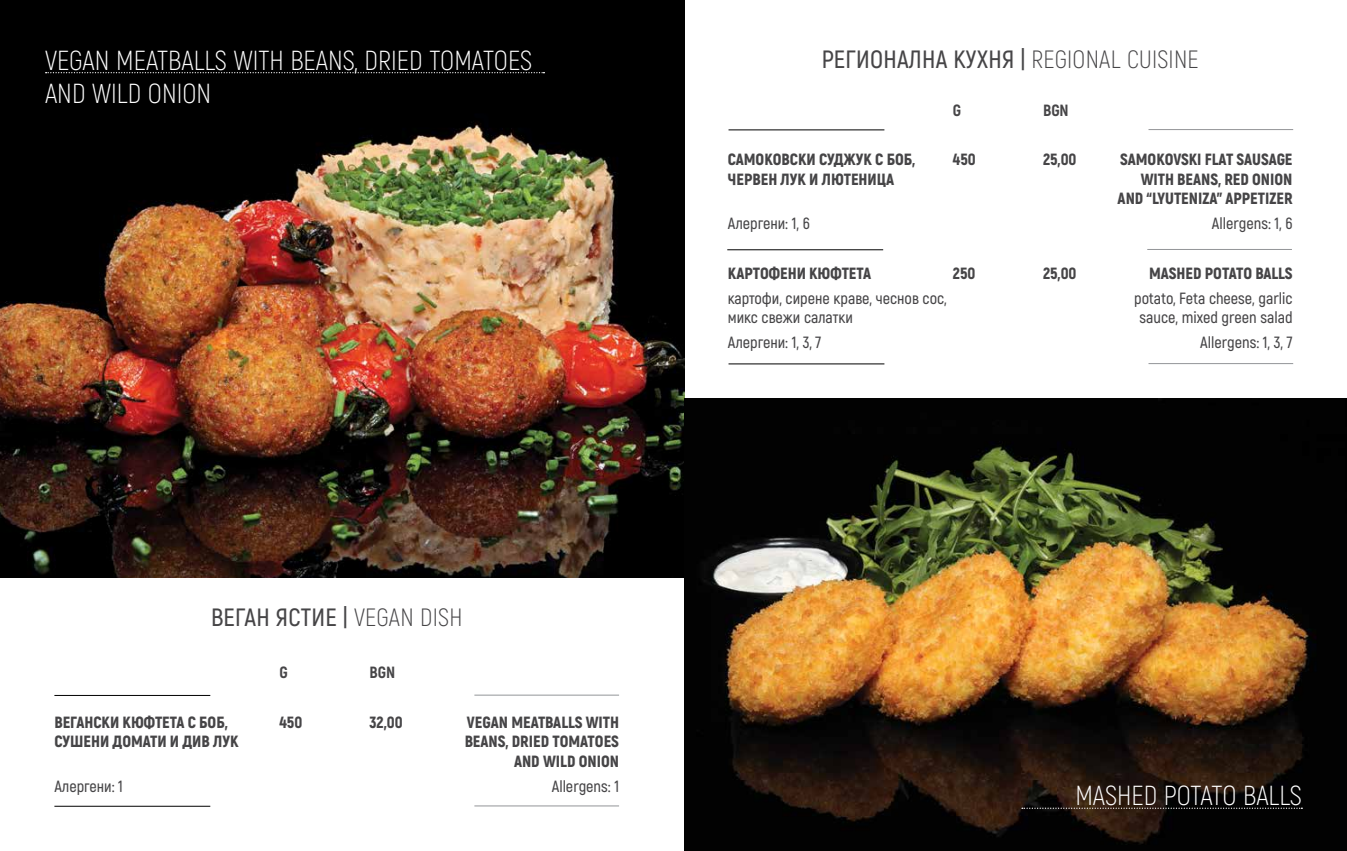
<style>
.page{position:relative;width:1347px;height:851px;background:#fff}
.page>*{position:absolute;margin:0;border:0;box-sizing:border-box;transform-origin:0 0}
.t1{font:300 27.5px/33px "Akrobat";color:#fff}
.t2{font:600 25px "Akrobat";letter-spacing:.01em;color:#464547}
.t3{font:900 16.25px/19.5px "Akrobat";color:#464547;text-align:right}
.t4{font:600 16.25px "Akrobat";color:#464547}
.t5{font:800 16.25px "Akrobat";letter-spacing:-.005em;color:#464547}
.s1{font-weight:300}
</style>
<div class="page">
<hr style="left:728px;top:363px;width:156px;height:1px;background:#000">
<hr style="left:1148px;top:363px;width:145px;height:1px;background:#939598">
<hr style="left:54px;top:695px;width:156px;height:1px;background:#000">
<hr style="left:474px;top:694px;width:145px;height:1px;background:#939598">
<hr style="left:54px;top:805px;width:156px;height:1px;background:#000">
<hr style="left:474px;top:805px;width:145px;height:1px;background:#939598">
<hr style="left:727px;top:249px;width:156px;height:1px;background:#000">
<hr style="left:1147px;top:249px;width:144px;height:1px;background:#939598">
<hr style="left:728px;top:130px;width:156px;height:1px;background:#000">
<hr style="left:1148px;top:129px;width:145px;height:1px;background:#939598">
<img style="left:0;top:0;width:684px;height:578px">
<img style="left:684px;top:398px;width:662px;height:452px">
<svg style="left:1022px;top:807px;width:280px;height:1px"></svg>
<svg style="left:46px;top:72px;width:498px;height:1px"></svg>
<h1 class="t1" style="left:45px;top:44px;width:489px">VEGAN MEATBALLS WITH BEANS, DRIED TOMATOES<br>AND WILD ONION</h1>
<h2 class="t2" style="left:211px;top:601px;width:253px">ВЕГАН ЯСТИЕ | <span class="s1">VEGAN DISH</span></h2>
<p class="t5" style="left:279px;top:662px;width:10px">G</p>
<p class="t5" style="left:369px;top:662px;width:27px">BGN</p>
<p class="t3" style="left:54px;top:712px;width:175px">ВЕГАНСКИ КЮФТЕТА С БОБ,</p>
<p class="t3" style="left:279px;top:712px;width:24px">450</p>
<p class="t3" style="left:369px;top:712px;width:35px">32,00</p>
<p class="t3" style="left:467px;top:712px;width:154px">VEGAN MEATBALLS WITH</p>
<p class="t3" style="left:54px;top:731px;width:186px">СУШЕНИ ДОМАТИ И ДИВ ЛУК</p>
<p class="t3" style="left:465px;top:731px;width:156px">BEANS, DRIED TOMATOES<br>AND WILD ONION</p>
<p class="t4" style="left:54px;top:776px;width:70px">Алергени: 1</p>
<p class="t4" style="left:552px;top:776px;width:69px">Allergens: 1</p>
<h2 class="t2" style="left:821px;top:44px;width:378px">РЕГИОНАЛНА КУХНЯ | <span class="s1">REGIONAL CUISINE</span></h2>
<p class="t5" style="left:953px;top:100px;width:10px">G</p>
<p class="t5" style="left:1043px;top:100px;width:27px">BGN</p>
<p class="t3" style="left:728px;top:150px;width:189px">САМОКОВСКИ СУДЖУК С БОБ,</p>
<p class="t3" style="left:953px;top:150px;width:24px">450</p>
<p class="t3" style="left:1043px;top:150px;width:35px">25,00</p>
<p class="t3" style="left:1120px;top:150px;width:174px">SAMOKOVSKI FLAT SAUSAGE</p>
<p class="t3" style="left:728px;top:169px;width:168px">ЧЕРВЕН ЛУК И ЛЮТЕНИЦА</p>
<p class="t3" style="left:1117px;top:169px;width:176px">WITH BEANS, RED ONION<br>AND “LYUTENIZA” APPETIZER</p>
<p class="t4" style="left:728px;top:213px;width:83px">Алергени: 1, 6</p>
<p class="t4" style="left:1211px;top:213px;width:82px">Allergens: 1, 6</p>
<p class="t3" style="left:728px;top:263px;width:145px">КАРТОФЕНИ КЮФТЕТА</p>
<p class="t3" style="left:953px;top:263px;width:24px">250</p>
<p class="t3" style="left:1043px;top:263px;width:35px">25,00</p>
<p class="t3" style="left:1149px;top:263px;width:145px">MASHED POTATO BALLS</p>
<p class="t4" style="left:728px;top:288px;width:220px">картофи, сирене краве, чеснов сос,</p>
<p class="t4" style="left:1134px;top:288px;width:160px">potato, Feta cheese, garlic</p>
<p class="t4" style="left:728px;top:307px;width:127px">микс свежи салатки</p>
<p class="t4" style="left:1139px;top:307px;width:154px">sauce, mixed green salad</p>
<p class="t4" style="left:728px;top:332px;width:95px">Алергени: 1, 3, 7</p>
<p class="t4" style="left:1200px;top:332px;width:94px">Allergens: 1, 3, 7</p>
<h1 class="t1" style="left:1075px;top:779px;width:228px">MASHED POTATO BALLS</h1>
</div>
